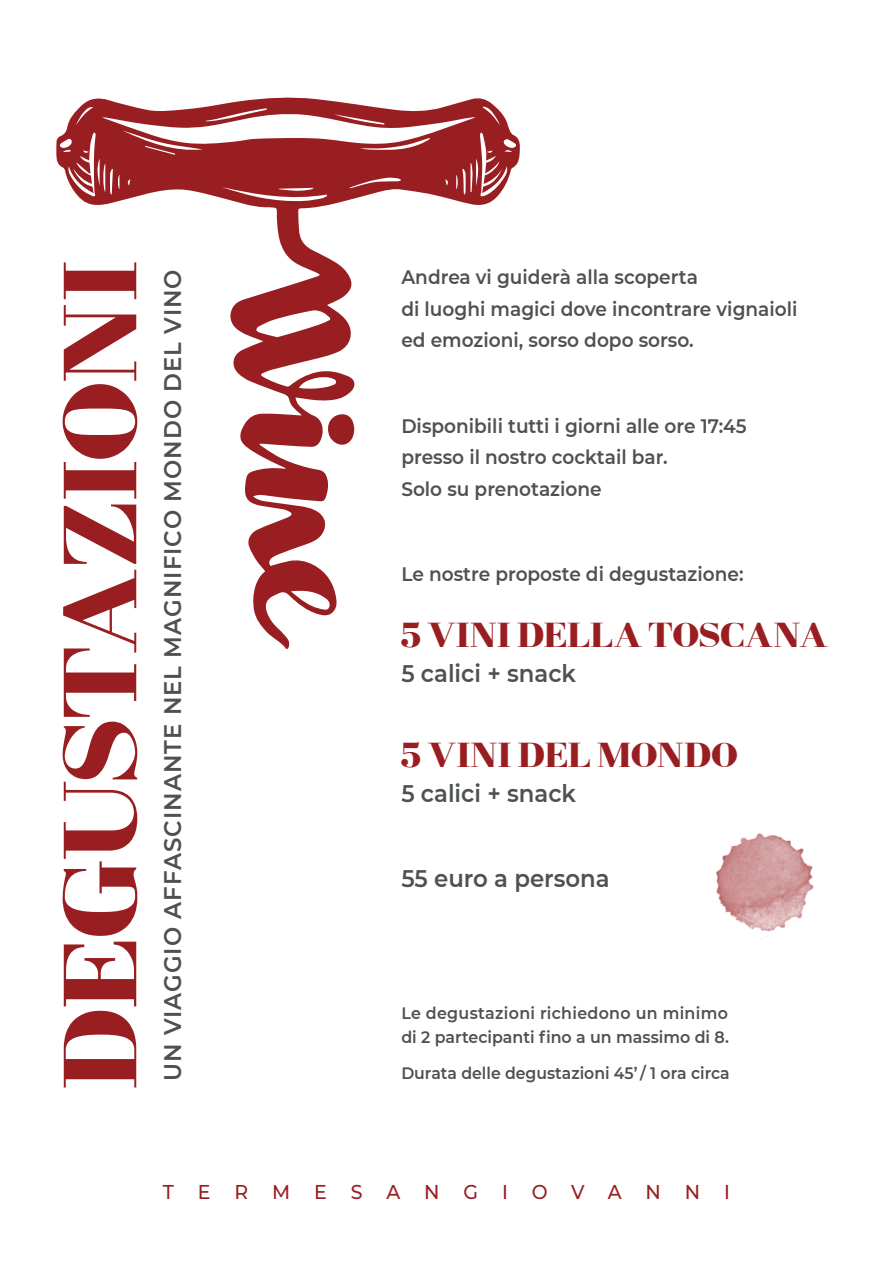
<style>
.page{position:relative;width:893px;height:1263px;background:#fff}
.page>*{position:absolute;margin:0;border:0;box-sizing:border-box;transform-origin:0 0}
.t1{font:103.5px "Madrid";letter-spacing:-.01em;color:#981e21}
.t2{font:34.5px "Madrid";color:#981e21}
.t3{font:600 24px "Montserrat";letter-spacing:.045em;color:#4d5151;scale:.95 1}
.t4{font:600 24px "Montserrat";color:#4d5151;scale:.95 1}
.t5{font:500 19.95px "Montserrat";letter-spacing:1.26em;color:#981e21;scale:.95 1}
.t6{font:600 19.5px/31.5px "Montserrat";color:#4d5151;scale:.95 1}
.t7{font:600 16.5px/24px "Montserrat";color:#4d5151;scale:.96 1}
.t8{font:600 16.5px "Montserrat";color:#4d5151;scale:.95 1}
</style>
<div class="page">
<svg style="left:56px;top:97px;width:464px;height:552px"></svg>
<svg style="left:328px;top:414px;width:27px;height:33px"></svg>
<img style="left:715px;top:833px;width:99px;height:106px">
<h1 class="t1" style="left:38px;top:1087px;width:832px;rotate:-90deg">DEGUSTAZIONI</h1>
<p class="t3" style="left:156px;top:1081px;width:856px;rotate:-90deg">UN VIAGGIO AFFASCINANTE NEL MAGNIFICO MONDO DEL VINO</p>
<p class="t6" style="left:401px;top:261px;width:418px">Andrea vi guiderà alla scoperta<br>di luoghi magici dove incontrare vignaioli ed emozioni, sorso dopo sorso.</p>
<p class="t6" style="left:401px;top:409px;width:365px">Disponibili tutti i giorni alle ore 17:45 presso il nostro cocktail bar.<br>Solo su prenotazione</p>
<p class="t6" style="left:401px;top:558px;width:362px">Le nostre proposte di degustazione:</p>
<h2 class="t2" style="left:401px;top:615px;width:429px">5 VINI DELLA TOSCANA</h2>
<p class="t4" style="left:401px;top:656px;width:185px">5 calici + snack</p>
<h2 class="t2" style="left:401px;top:735px;width:339px">5 VINI DEL MONDO</h2>
<p class="t4" style="left:401px;top:776px;width:185px">5 calici + snack</p>
<p class="t4" style="left:401px;top:862px;width:221px">55 euro a persona</p>
<p class="t7" style="left:401px;top:1001px;width:343px">Le degustazioni richiedono un minimo di 2 partecipanti fino a un massimo di 8.</p>
<p class="t8" style="left:401px;top:1062px;width:347px">Durata delle degustazioni 45’ / 1 ora circa</p>
<p class="t5" style="left:163px;top:1178px;width:598px">TERMESANGIOVANNI</p>
</div>
